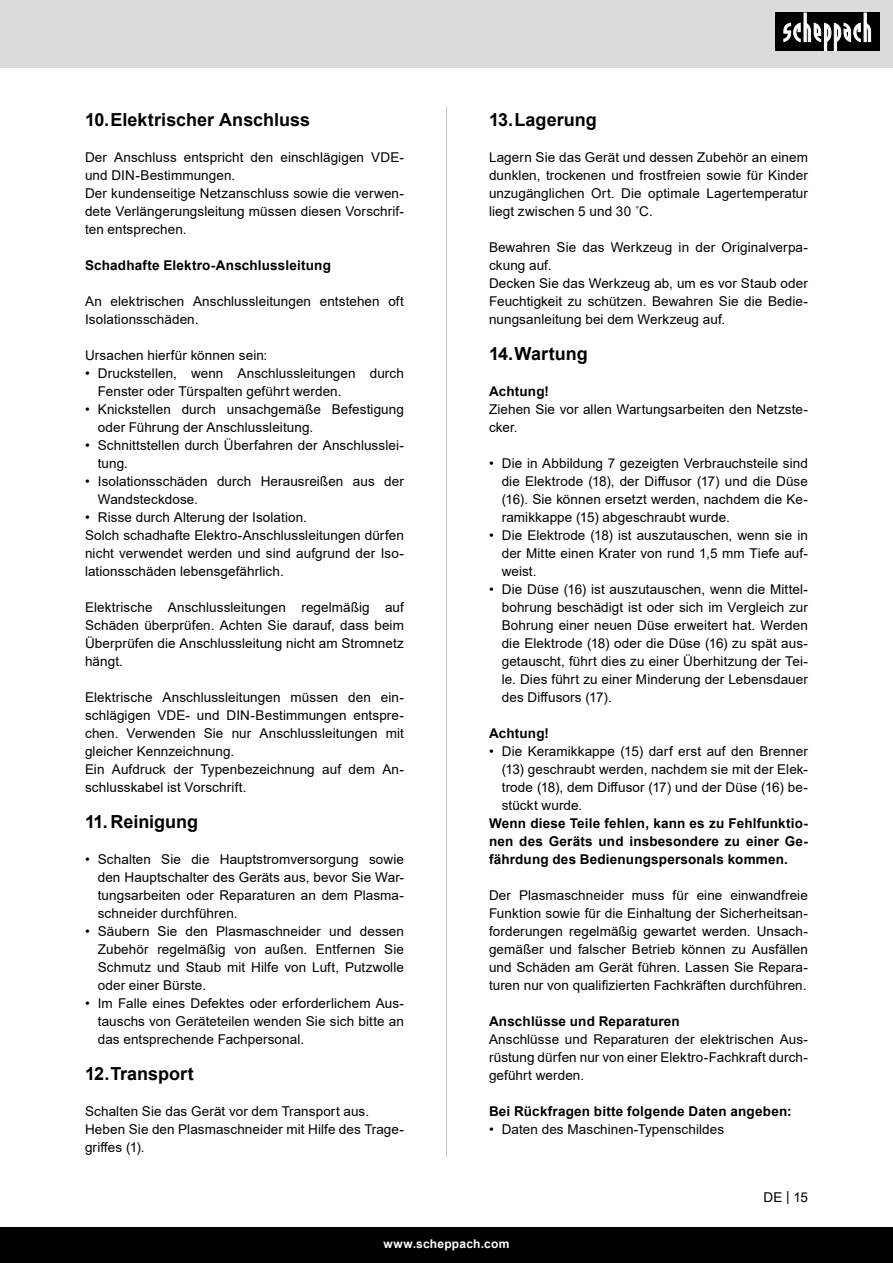
<style>
.page{position:relative;width:893px;height:1263px;background:#fff}
.page>*{position:absolute;margin:0;border:0;box-sizing:border-box;transform-origin:0 0}
.t1{font:700 18px "Arial";color:#000}
.Basiseinstellung{font:13.5px/18px "Arial";letter-spacing:.005em;color:#000;text-align:justify}
.Basiseinstellung-2{font:700 13.5px/18px "Arial";letter-spacing:.01em;color:#000;text-align:justify}
.Subheadline{font:700 13.5px "Arial";letter-spacing:.015em;color:#000}
.Grundtext_Bold{font:700 13.5px "Arial";letter-spacing:.01em;color:#000}
.t2{font:700 12px "Arial";letter-spacing:.02em;color:#fff}
</style>
<div class="page">
<div style="left:0;top:0;width:893px;height:67px;background:#dbdbdb"></div>
<div style="left:0;top:1227px;width:893px;height:36px;background:#000"></div>
<div style="left:775px;top:13px;width:105px;height:38px;background:#000"></div>
<svg style="left:783px;top:13px;width:88px;height:38px"></svg>
<hr style="left:446px;top:106px;width:1px;height:1051px;background:#c7c7c7">
<p class="t1" style="left:85px;top:107px;width:227px">10.Elektrischer Anschluss</p>
<p class="Basiseinstellung" style="left:85px;top:148px;width:320px">Der Anschluss entspricht den einschlägigen VDE&shy;und DIN-Bestimmungen.</p>
<p class="Basiseinstellung" style="left:85px;top:184px;width:320px">Der kundenseitige Netzanschluss sowie die verwen&shy;dete Verlängerungsleitung müssen diesen Vorschrif&shy;ten entsprechen.</p>
<p class="Basiseinstellung-2" style="left:85px;top:256px;width:247px">Schadhafte Elektro-Anschlussleitung</p>
<p class="Basiseinstellung" style="left:85px;top:292px;width:320px">An elektrischen Anschlussleitungen entstehen oft<br>Isolationsschäden.</p>
<p class="Basiseinstellung" style="left:85px;top:346px;width:184px">Ursachen hierfür können sein:</p>
<p class="Basiseinstellung" style="left:98px;top:364px;width:308px;text-indent:-13px">• Druckstellen, wenn Anschlussleitungen durch<br>Fenster oder Türspalten geführt werden.</p>
<p class="Basiseinstellung" style="left:98px;top:400px;width:308px;text-indent:-13px">• Knickstellen durch unsachgemäße Befestigung oder Führung der Anschlussleitung.</p>
<p class="Basiseinstellung" style="left:98px;top:436px;width:308px;text-indent:-13px">• Schnittstellen durch Überfahren der Anschlusslei&shy;tung.</p>
<p class="Basiseinstellung" style="left:98px;top:472px;width:308px;text-indent:-13px">• Isolationsschäden durch Herausreißen aus der<br>Wandsteckdose.</p>
<p class="Basiseinstellung" style="left:85px;top:508px;width:223px">• Risse durch Alterung der Isolation.</p>
<p class="Basiseinstellung" style="left:85px;top:526px;width:320px">Solch schadhafte Elektro-Anschlussleitungen dürfen nicht verwendet werden und sind aufgrund der Iso&shy;lationsschäden lebensgefährlich.</p>
<p class="Basiseinstellung" style="left:85px;top:598px;width:320px">Elektrische Anschlussleitungen regelmäßig auf Schäden überprüfen. Achten Sie darauf, dass beim Überprüfen die Anschlussleitung nicht am Stromnetz hängt.</p>
<p class="Basiseinstellung" style="left:85px;top:688px;width:320px">Elektrische Anschlussleitungen müssen den ein&shy;schlägigen VDE- und DIN-Bestimmungen entspre&shy;chen. Verwenden Sie nur Anschlussleitungen mit gleicher Kennzeichnung.</p>
<p class="Basiseinstellung" style="left:85px;top:760px;width:320px">Ein Aufdruck der Typenbezeichnung auf dem An&shy;schlusskabel ist Vorschrift.</p>
<p class="t1" style="left:85px;top:809px;width:115px">11. Reinigung</p>
<p class="Basiseinstellung" style="left:98px;top:850px;width:308px;text-indent:-13px">• Schalten Sie die Hauptstromversorgung sowie den Hauptschalter des Geräts aus, bevor Sie War&shy;tungsarbeiten oder Reparaturen an dem Plasma&shy;schneider durchführen.</p>
<p class="Basiseinstellung" style="left:98px;top:922px;width:308px;text-indent:-13px">• Säubern Sie den Plasmaschneider und dessen Zubehör regelmäßig von außen. Entfernen Sie Schmutz und Staub mit Hilfe von Luft, Putzwolle oder einer Bürste.</p>
<p class="Basiseinstellung" style="left:98px;top:994px;width:308px;text-indent:-13px">• Im Falle eines Defektes oder erforderlichem Aus&shy;tauschs von Geräteteilen wenden Sie sich bitte an das entsprechende Fachpersonal.</p>
<p class="t1" style="left:85px;top:1061px;width:110px">12.Transport</p>
<p class="Basiseinstellung" style="left:85px;top:1102px;width:286px">Schalten Sie das Gerät vor dem Transport aus.</p>
<p class="Basiseinstellung" style="left:85px;top:1120px;width:320px">Heben Sie den Plasmaschneider mit Hilfe des Trage&shy;griffes (1).</p>
<p class="t1" style="left:489px;top:107px;width:109px">13.Lagerung</p>
<p class="Basiseinstellung" style="left:489px;top:148px;width:320px">Lagern Sie das Gerät und dessen Zubehör an einem dunklen, trockenen und frostfreien sowie für Kinder unzugänglichen Ort. Die optimale Lagertemperatur liegt zwischen 5 und 30 ˚C.</p>
<p class="Basiseinstellung" style="left:489px;top:238px;width:320px">Bewahren Sie das Werkzeug in der Originalverpa&shy;ckung auf.</p>
<p class="Basiseinstellung" style="left:489px;top:274px;width:320px">Decken Sie das Werkzeug ab, um es vor Staub oder Feuchtigkeit zu schützen. Bewahren Sie die Bedie&shy;nungsanleitung bei dem Werkzeug auf.</p>
<p class="t1" style="left:489px;top:341px;width:100px">14.Wartung</p>
<p class="Grundtext_Bold" style="left:489px;top:382px;width:62px">Achtung!</p>
<p class="Basiseinstellung" style="left:489px;top:400px;width:320px">Ziehen Sie vor allen Wartungsarbeiten den Netzste&shy;cker.</p>
<p class="Basiseinstellung" style="left:502px;top:454px;width:308px;text-indent:-13px">• Die in Abbildung 7 gezeigten Verbrauchsteile sind die Elektrode (18), der Diffusor (17) und die Düse (16). Sie können ersetzt werden, nachdem die Ke&shy;ramikkappe (15) abgeschraubt wurde.</p>
<p class="Basiseinstellung" style="left:502px;top:526px;width:308px;text-indent:-13px">• Die Elektrode (18) ist auszutauschen, wenn sie in der Mitte einen Krater von rund 1,5 mm Tiefe auf&shy;weist.</p>
<p class="Basiseinstellung" style="left:502px;top:580px;width:308px;text-indent:-13px">• Die Düse (16) ist auszutauschen, wenn die Mittel&shy;bohrung beschädigt ist oder sich im Vergleich zur Bohrung einer neuen Düse erweitert hat. Werden die Elektrode (18) oder die Düse (16) zu spät aus&shy;getauscht, führt dies zu einer Überhitzung der Tei&shy;le. Dies führt zu einer Minderung der Lebensdauer des Diffusors (17).</p>
<p class="Basiseinstellung-2" style="left:489px;top:724px;width:62px">Achtung!</p>
<p class="Basiseinstellung" style="left:502px;top:742px;width:308px;text-indent:-13px">• Die Keramikkappe (15) darf erst auf den Brenner (13) geschraubt werden, nachdem sie mit der Elek&shy;trode (18), dem Diffusor (17) und der Düse (16) be&shy;stückt wurde.</p>
<p class="Basiseinstellung-2" style="left:489px;top:814px;width:320px">Wenn diese Teile fehlen, kann es zu Fehlfunktio&shy;nen des Geräts und insbesondere zu einer Ge&shy;fährdung des Bedienungspersonals kommen.</p>
<p class="Basiseinstellung" style="left:489px;top:886px;width:320px">Der Plasmaschneider muss für eine einwandfreie Funktion sowie für die Einhaltung der Sicherheitsan&shy;forderungen regelmäßig gewartet werden. Unsach&shy;gemäßer und falscher Betrieb können zu Ausfällen und Schäden am Gerät führen. Lassen Sie Repara&shy;turen nur von qualifizierten Fachkräften durchführen.</p>
<p class="Subheadline" style="left:489px;top:1012px;width:192px">Anschlüsse und Reparaturen</p>
<p class="Basiseinstellung" style="left:489px;top:1030px;width:320px">Anschlüsse und Reparaturen der elektrischen Aus&shy;rüstung dürfen nur von einer Elektro-Fachkraft durch&shy;geführt werden.</p>
<p class="Subheadline" style="left:489px;top:1102px;width:304px">Bei Rückfragen bitte folgende Daten angeben:</p>
<p class="Basiseinstellung" style="left:489px;top:1120px;width:237px">• Daten des Maschinen-Typenschildes</p>
<p class="Basiseinstellung" style="left:763px;top:1188px;width:46px">DE | 15</p>
<p class="t2" style="left:384px;top:1235px;width:127px">www.scheppach.com</p>
</div>
